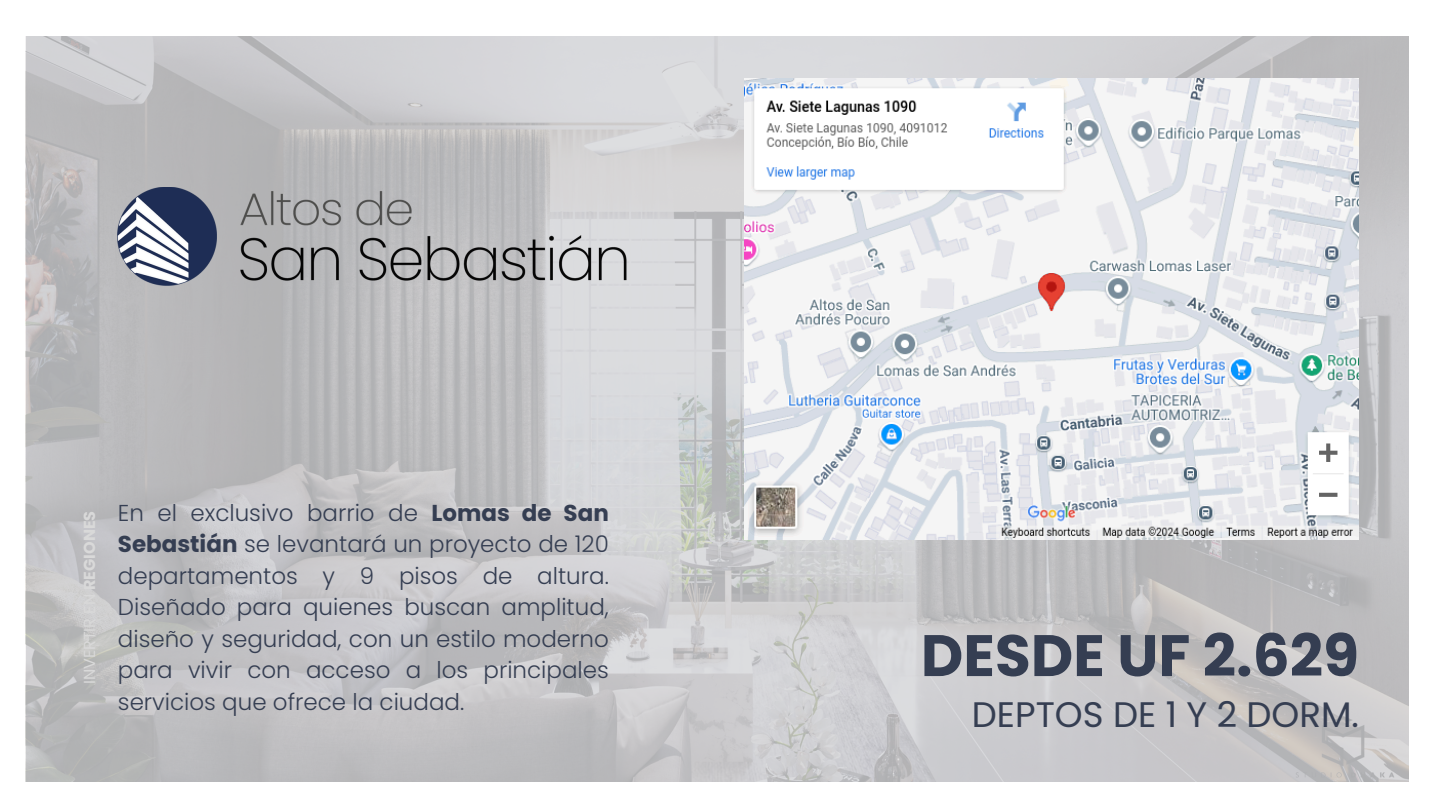
<style>
.page{position:relative;width:1440px;height:810px;background:#fff}
.page>*{position:absolute;margin:0;border:0;box-sizing:border-box;transform-origin:0 0}
.t1{font:700 58.4px "Poppins";color:#353e52}
.t2{font:35.5px "Poppins";color:#353e52}
.t3{font:300 23px/31.5px "Poppins";color:#353e52;text-align:justify}
.t4{font:16px "Poppins";color:#d9d9d9}
.s1{font-weight:700}
</style>
<div class="page">
<img style="left:26px;top:36px;width:1382px;height:746px">
<img style="left:745px;top:79px;width:614px;height:460px">
<img style="left:118px;top:187px;width:512px;height:123px">
<p class="t4" style="left:78px;top:684px;width:175px;rotate:-90deg">INVERTIR EN <span class="s1">REGIONES</span></p>
<p class="t3" style="left:118px;top:497px;width:492px">En el exclusivo barrio de <span class="s1">Lomas de San Sebastián</span> se levantará un proyecto de 120 departamentos y 9 pisos de altura.<br>Diseñado para quienes buscan amplitud, diseño y seguridad, con un estilo moderno para vivir con acceso a los principales servicios que ofrece la ciudad.</p>
<h3 class="t1" style="left:921px;top:615px;width:440px">DESDE UF 2.629</h3>
<h1 class="t2" style="left:972px;top:689px;width:389px">DEPTOS DE 1 Y 2 DORM.</h1>
</div>
